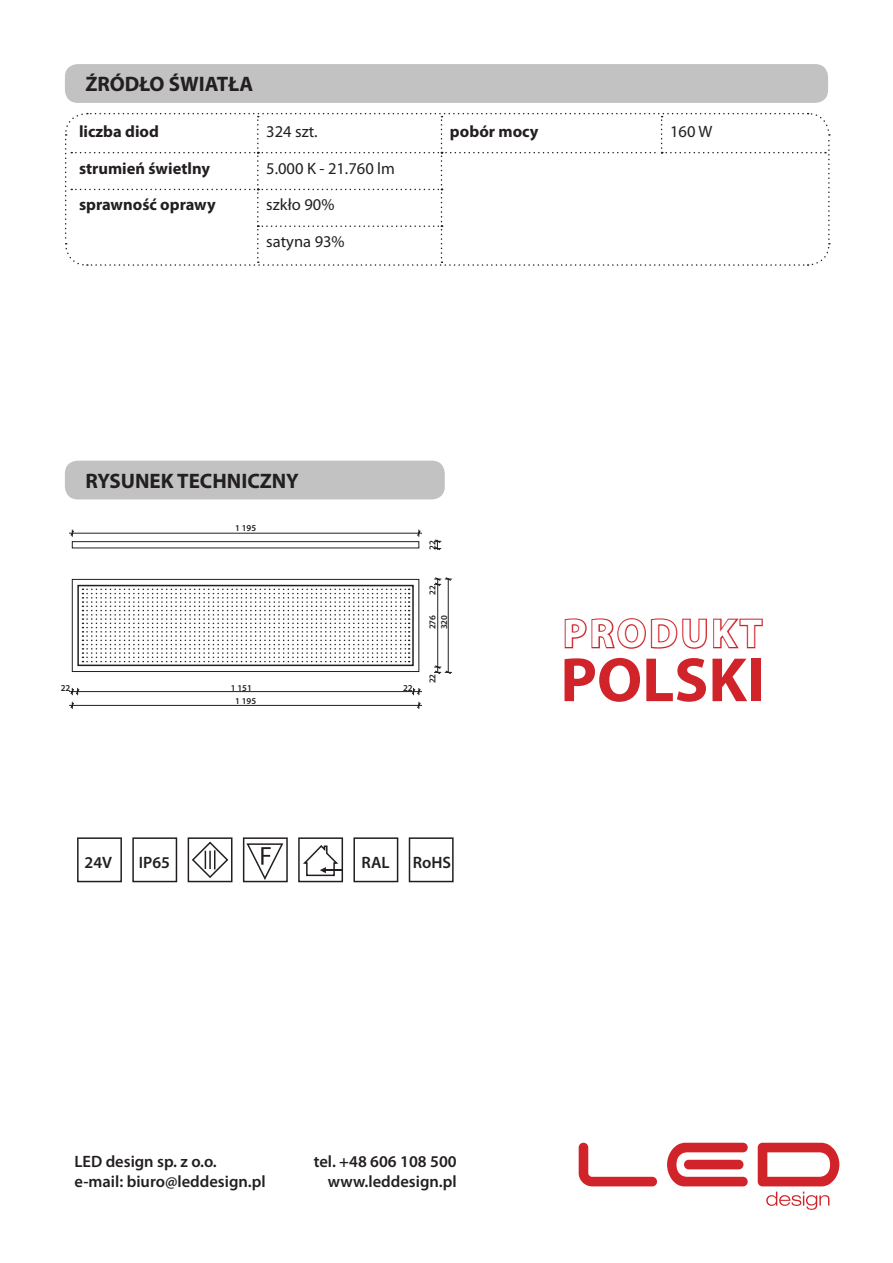
<style>
.page{position:relative;width:893px;height:1263px;background:#fff}
.page>*{position:absolute;margin:0;border:0;box-sizing:border-box;transform-origin:0 0}
.t1{font:700 63px "Myriad Pro";color:#d1232a}
.t2{font:700 40.5px "Myriad Pro";letter-spacing:.08em;color:#fff}
.t3{font:700 21px "Myriad Pro";color:#231f20}
.t4{font:600 16.5px/19.8px "Myriad Pro";color:#231f20;text-align:right}
.t5{font:700 16.5px "Myriad Pro";color:#231f20}
.t6{font:16.5px "Myriad Pro";color:#231f20}
.t7{font:600 9px/11.7px "Myriad Pro";color:#231f20}
</style>
<div class="page">
<div style="left:65px;top:64px;width:763px;height:39px;background:#c2c2c2;border-radius:13px"></div>
<div style="left:72px;top:579px;width:347px;height:93px;border:1px solid #231f20"></div>
<div style="left:77px;top:585px;width:337px;height:81px;border:2px solid #231f20"></div>
<div style="left:72px;top:541px;width:347px;height:7px;border:1px solid #231f20"></div>
<hr style="left:69px;top:533px;width:353px;height:1px;background:#231f20">
<hr style="left:69px;top:691px;width:353px;height:1px;background:#231f20">
<hr style="left:437px;top:579px;width:1px;height:93px;background:#231f20">
<hr style="left:69px;top:705px;width:353px;height:1px;background:#231f20">
<svg style="left:70px;top:529px;width:5px;height:8px"></svg>
<svg style="left:417px;top:529px;width:4px;height:8px"></svg>
<svg style="left:70px;top:687px;width:10px;height:22px"></svg>
<svg style="left:411px;top:687px;width:10px;height:22px"></svg>
<svg style="left:434px;top:539px;width:8px;height:12px"></svg>
<svg style="left:434px;top:577px;width:18px;height:10px"></svg>
<svg style="left:434px;top:665px;width:18px;height:9px"></svg>
<div style="left:77px;top:837px;width:45px;height:45px;border:2px solid #231f20"></div>
<div style="left:132px;top:837px;width:45px;height:45px;border:2px solid #231f20"></div>
<div style="left:188px;top:837px;width:44px;height:45px;border:2px solid #231f20"></div>
<div style="left:243px;top:837px;width:45px;height:45px;border:2px solid #231f20"></div>
<div style="left:298px;top:837px;width:45px;height:45px;border:2px solid #231f20"></div>
<div style="left:353px;top:837px;width:45px;height:45px;border:2px solid #231f20"></div>
<div style="left:409px;top:837px;width:45px;height:45px;border:2px solid #231f20"></div>
<svg style="left:192px;top:841px;width:37px;height:37px"></svg>
<svg style="left:245px;top:843px;width:40px;height:37px"></svg>
<svg style="left:303px;top:844px;width:39px;height:33px"></svg>
<svg style="left:579px;top:1143px;width:78px;height:43px"></svg>
<svg style="left:667px;top:1143px;width:81px;height:43px"></svg>
<svg style="left:758px;top:1143px;width:81px;height:67px"></svg>
<svg style="left:65px;top:112px;width:765px;height:154px"></svg>
<div style="left:65px;top:461px;width:380px;height:38px;background:#c2c2c2;border-radius:13px"></div>
<svg style="left:564px;top:618px;width:199px;height:31px"></svg>
<svg style="left:82px;top:588px;width:328px;height:74px"></svg>
<hr style="left:448px;top:579px;width:1px;height:93px;background:#231f20">
<p class="t3" style="left:85px;top:71px;width:169px">ŹRÓDŁO ŚWIATŁA</p>
<p class="t5" style="left:79px;top:120px;width:81px">liczba diod</p>
<p class="t6" style="left:266px;top:121px;width:53px">324 szt.</p>
<p class="t5" style="left:450px;top:120px;width:90px">pobór mocy</p>
<p class="t6" style="left:670px;top:121px;width:44px">160 W</p>
<p class="t5" style="left:79px;top:157px;width:132px">strumień świetlny</p>
<p class="t6" style="left:266px;top:158px;width:130px">5.000 K - 21.760 lm</p>
<p class="t5" style="left:79px;top:194px;width:138px">sprawność oprawy</p>
<p class="t6" style="left:266px;top:195px;width:70px">szkło 90%</p>
<p class="t6" style="left:266px;top:231px;width:80px">satyna 93%</p>
<p class="t3" style="left:85px;top:467px;width:215px">RYSUNEK TECHNICZNY</p>
<p class="t7" style="left:235px;top:522px;width:23px">1 195</p>
<p class="t7" style="left:426px;top:549px;width:11px;rotate:-90deg">22</p>
<p class="t7" style="left:426px;top:595px;width:11px;rotate:-90deg">22</p>
<p class="t7" style="left:426px;top:629px;width:16px;rotate:-90deg">276<br>320</p>
<p class="t7" style="left:61px;top:682px;width:11px">22</p>
<p class="t7" style="left:231px;top:682px;width:23px">1 151</p>
<p class="t7" style="left:403px;top:682px;width:11px">22</p>
<p class="t7" style="left:235px;top:694px;width:23px">1 195</p>
<p class="t7" style="left:426px;top:683px;width:11px;rotate:-90deg">22</p>
<p class="t4" style="left:85px;top:852px;width:29px">24V</p>
<p class="t4" style="left:139px;top:852px;width:33px">IP65</p>
<p class="t4" style="left:362px;top:852px;width:30px">RAL</p>
<p class="t4" style="left:413px;top:852px;width:40px">RoHS</p>
<h2 class="t2" style="left:563px;top:607px;width:200px">PRODUKT</h2>
<h1 class="t1" style="left:560px;top:639px;width:206px">POLSKI</h1>
<p class="t4" style="left:74px;top:1151px;width:193px;text-align:left">LED design sp. z o.o. e-mail: biuro@leddesign.pl</p>
<p class="t4" style="left:314px;top:1151px;width:144px">tel. +48 606 108 500 www.leddesign.pl</p>
</div>
